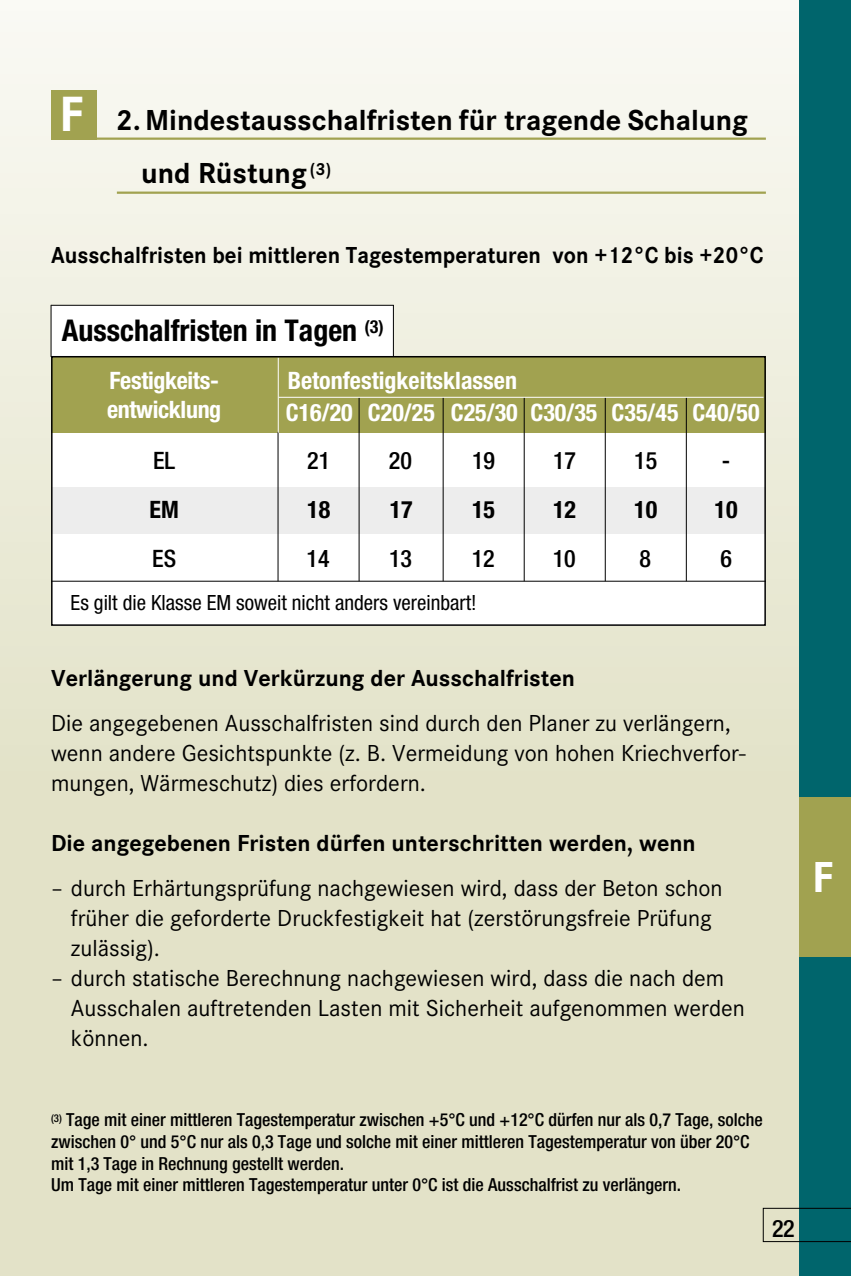
<style>
.page{position:relative;width:851px;height:1276px;background:#fff}
.page>*{position:absolute;margin:0;border:0;box-sizing:border-box;transform-origin:0 0}
.t1{font:700 condensed 48px "Helvetica Neue LT Pro";color:#fff}
.t2{font:700 condensed 42px "Helvetica Neue LT Pro";color:#fff}
.t3{font:700 30px/52.5px "Corporate S";color:#000}
.t4{font:700 condensed 30px "Helvetica Neue LT Pro";color:#000}
.t5{font:24px/30px "Corporate S";color:#000}
.t6{font:700 24px "Corporate S";color:#000}
.t7{font:700 condensed 24px/28.8px "Helvetica Neue LT Pro";color:#fff}
.t8{font:700 24px "Corporate S";color:#000;scale:.95 1}
.t9{font:500 condensed 24px "Helvetica Neue LT Pro";color:#000}
.t10{font:700 condensed 24px "Helvetica Neue LT Pro";color:#000}
.t11{font:condensed 21px "Helvetica Neue LT Pro";color:#000}
.t12{font:500 condensed 18px/21.6px "Helvetica Neue LT Pro";color:#000}
</style>
<div class="page">
<div style="left:0;top:0;width:850px;height:1276px;background:linear-gradient(to bottom,#f6f6ee,#dedcbe)"></div>
<div style="left:799px;top:0;width:51px;height:1276px;background:#00656c"></div>
<div style="left:51px;top:90px;width:46px;height:49px;background:#a1a250"></div>
<hr style="left:51px;top:137px;width:714px;height:3px;background:#a1a250">
<hr style="left:117px;top:191px;width:648px;height:3px;background:#a1a250">
<div style="left:51px;top:367px;width:714px;height:258px;background:#fff"></div>
<div style="left:51px;top:356px;width:714px;height:76px;background:#a1a250"></div>
<div style="left:51px;top:487px;width:713px;height:46px;background:#ededed"></div>
<hr style="left:277px;top:432px;width:1px;height:149px;background:#000">
<hr style="left:358px;top:397px;width:1px;height:184px;background:#000">
<hr style="left:442px;top:397px;width:1px;height:184px;background:#000">
<hr style="left:523px;top:397px;width:1px;height:184px;background:#000">
<hr style="left:604px;top:397px;width:1px;height:184px;background:#000">
<hr style="left:685px;top:397px;width:1px;height:184px;background:#000">
<div style="left:51px;top:305px;width:342px;height:51px;background:#fff"></div>
<hr style="left:278px;top:397px;width:485px;height:1px;background:#fff">
<hr style="left:51px;top:581px;width:714px;height:1px;background:#000">
<svg style="left:762px;top:1208px;width:88px;height:34px"></svg>
<hr style="left:278px;top:358px;width:1px;height:75px;background:#fff">
<div style="left:799px;top:797px;width:51px;height:160px;background:#a1a250"></div>
<div style="left:51px;top:356px;width:714px;height:270px;border:2px solid #000"></div>
<hr style="left:51px;top:305px;width:343px;height:1px;background:#000">
<hr style="left:51px;top:305px;width:1px;height:52px;background:#000">
<hr style="left:393px;top:305px;width:1px;height:52px;background:#000">
<h1 class="t1" style="left:61px;top:86px;width:24px">F</h1>
<p class="t3" style="left:141px;top:93px;width:608px;text-indent:-25px">2. Mindestausschalfristen für tragende Schalung und Rüstung <sup>(3)</sup></p>
<p class="t8" style="left:51px;top:239px;width:751px">Ausschalfristen bei mittleren Tagestemperaturen von +12°C bis +20°C</p>
<p class="t4" style="left:62px;top:313px;width:323px">Ausschalfristen in Tagen <sup>(3)</sup></p>
<p class="t7" style="left:107px;top:366px;width:116px">Festigkeits&shy;entwicklung</p>
<p class="t7" style="left:286px;top:364px;width:475px;line-height:32.1px">Betonfestigkeitsklassen<br>C16/20 C20/25 C25/30 C30/35 C35/45 C40/50</p>
<p class="t9" style="left:153px;top:446px;width:24px">EL</p>
<p class="t9" style="left:307px;top:446px;width:25px">21</p>
<p class="t9" style="left:389px;top:446px;width:25px">20</p>
<p class="t9" style="left:472px;top:446px;width:25px">19</p>
<p class="t9" style="left:721px;top:446px;width:10px">-</p>
<p class="t10" style="left:149px;top:496px;width:31px">EM</p>
<p class="t10" style="left:307px;top:496px;width:25px">18</p>
<p class="t10" style="left:389px;top:496px;width:25px">17</p>
<p class="t10" style="left:472px;top:496px;width:25px">15</p>
<p class="t10" style="left:714px;top:496px;width:25px">10</p>
<p class="t9" style="left:152px;top:544px;width:25px">ES</p>
<p class="t11" style="left:71px;top:590px;width:407px">Es gilt die Klasse EM soweit nicht anders vereinbart!</p>
<p class="t9" style="left:634px;top:446px;width:25px">15</p>
<p class="t10" style="left:634px;top:495px;width:25px">10</p>
<p class="t9" style="left:639px;top:544px;width:13px">8</p>
<p class="t9" style="left:720px;top:544px;width:13px">6</p>
<p class="t9" style="left:553px;top:446px;width:25px">17</p>
<p class="t10" style="left:553px;top:496px;width:25px">12</p>
<p class="t9" style="left:552px;top:544px;width:25px">10</p>
<p class="t9" style="left:306px;top:544px;width:25px">14</p>
<p class="t9" style="left:389px;top:544px;width:25px">13</p>
<p class="t9" style="left:471px;top:544px;width:25px">12</p>
<p class="t6" style="left:51px;top:661px;width:525px">Verlängerung und Verkürzung der Ausschalfristen</p>
<p class="t5" style="left:51px;top:707px;width:696px">Die angegebenen Ausschalfristen sind durch den Planer zu verlängern, wenn andere Gesichtspunkte (z. B. Vermeidung von hohen Kriechverfor&shy;mungen, Wärmeschutz) dies erfordern.</p>
<p class="t6" style="left:51px;top:826px;width:646px">Die angegebenen Fristen dürfen unterschritten werden, wenn</p>
<p class="t5" style="left:71px;top:872px;width:653px;text-indent:-20px">– durch Erhärtungsprüfung nachgewiesen wird, dass der Beton schon früher die geforderte Druckfestigkeit hat (zerstörungsfreie Prüfung zulässig).</p>
<p class="t5" style="left:71px;top:962px;width:675px;text-indent:-20px">– durch statische Berechnung nachgewiesen wird, dass die nach dem<br>Ausschalen auftretenden Lasten mit Sicherheit aufgenommen werden können.</p>
<h2 class="t2" style="left:813px;top:853px;width:21px">F</h2>
<p class="t12" style="left:51px;top:1109px;width:713px"><sup>(3)</sup> Tage mit einer mittleren Tagestemperatur zwischen +5°C und +12°C dürfen nur als 0,7 Tage, solche zwischen 0° und 5°C nur als 0,3 Tage und solche mit einer mittleren Tagestemperatur von über 20°C mit 1,3 Tage in Rechnung gestellt werden.<br>Um Tage mit einer mittleren Tagestemperatur unter 0°C ist die Ausschalfrist zu verlängern.</p>
<p class="t9" style="left:772px;top:1213px;width:24px">22</p>
</div>
